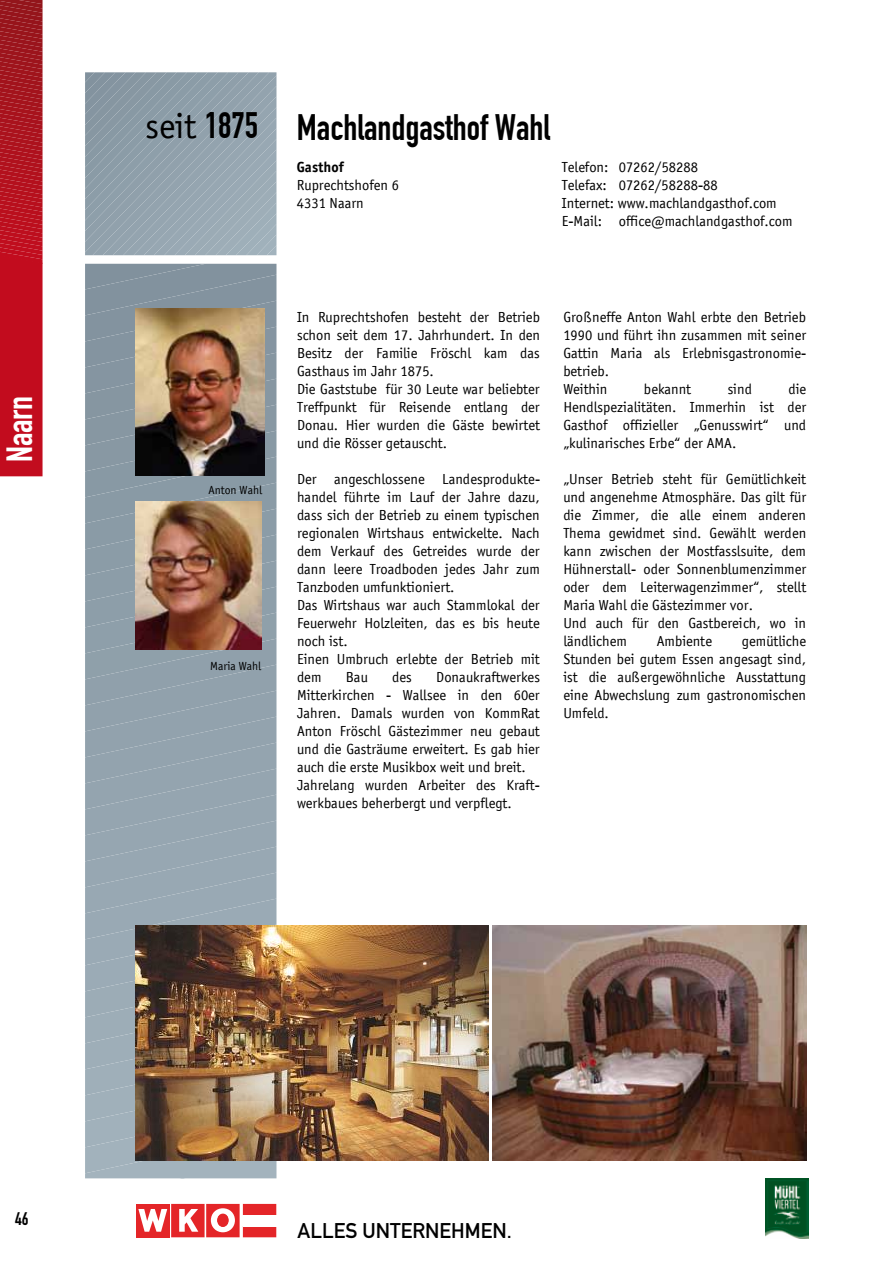
<style>
.page{position:relative;width:893px;height:1263px;background:#fff}
.page>*{position:absolute;margin:0;border:0;box-sizing:border-box;transform-origin:0 0}
.t1{font:36px "DIN Engschrift";color:#000}
.t2{font:36px "DIN Engschrift";color:#fff}
.t3{font:21px "DIN Mittelschrift";color:#000}
.t4{font:18px "DIN Engschrift";color:#000}
.t5{font:15px/18px "Officina San Boo";color:#000}
.t6{font:15px "Officina San Bol";color:#000}
.t7{font:12px "Officina San Boo";color:#000}
.s1{font-family:"Officina San Boo"}
.s2{font-family:"Helvetica Neue";font-weight:700;font-stretch:condensed;font-size:15px}
</style>
<div class="page">
<svg style="left:85px;top:72px;width:191px;height:183px;background:#93a3ae"></svg>
<svg style="left:0;top:0;width:43px;height:476px;background:#b71623"></svg>
<svg style="left:85px;top:264px;width:191px;height:914px;background:#92a1ab"></svg>
<svg style="left:136px;top:1204px;width:140px;height:34px"></svg>
<div style="left:243px;top:1215px;width:33px;height:11px;background:#fff"></div>
<img style="left:766px;top:1178px;width:42px;height:60px">
<img style="left:493px;top:925px;width:313px;height:235px">
<img style="left:136px;top:926px;width:352px;height:234px">
<img style="left:136px;top:308px;width:128px;height:167px">
<img style="left:136px;top:501px;width:125px;height:148px">
<h1 class="t2" style="left:-1px;top:462px;width:68px;rotate:-90deg">Naarn</h1>
<h1 class="t1" style="left:145px;top:106px;width:406px"><span class="s1">seit</span> 1875 Machlandgasthof Wahl</h1>
<p class="t6" style="left:297px;top:158px;width:48px">Gasthof</p>
<p class="t5" style="left:297px;top:176px;width:104px">Ruprechtshofen 6<br>4331 Naarn</p>
<p class="t5" style="left:562px;top:158px;width:232px">Telefon: 07262/58288<br>Telefax: 07262/58288-88<br>Internet: www.machlandgasthof.com<br>E-Mail: office@machlandgasthof.com</p>
<p class="t7" style="left:208px;top:483px;width:55px">Anton Wahl</p>
<p class="t7" style="left:210px;top:659px;width:53px">Maria Wahl</p>
<p class="t5" style="left:297px;top:308px;width:244px">In Ruprechtshofen besteht der Betrieb schon seit dem 17. Jahrhundert. In den Besitz der Familie Fröschl kam das Gasthaus im Jahr 1875.<br>Die Gaststube für 30 Leute war beliebter Treffpunkt für Reisende entlang der Donau. Hier wurden die Gäste bewirtet und die Rösser getauscht.</p>
<p class="t5" style="left:297px;top:470px;width:245px">Der angeschlossene Landesprodukte&shy;handel führte im Lauf der Jahre dazu, dass sich der Betrieb zu einem typischen regionalen Wirtshaus entwickelte. Nach dem Verkauf des Getreides wurde der dann leere Troadboden jedes Jahr zum<br>Tanzboden umfunktioniert.<br>Das Wirtshaus war auch Stammlokal der<br>Feuerwehr Holzleiten, das es bis heute noch ist.<br>Einen Umbruch erlebte der Betrieb mit dem</p>
<p class="t5" style="left:297px;top:669px;width:244px;text-indent:139px">Donaukraftwerkes Mitterkirchen - Wallsee in den 60er Jahren. Damals wurden von KommRat Anton Fröschl Gästezimmer neu gebaut und die Gasträume erweitert. Es gab hier auch die erste Musikbox weit und breit.<br>Jahrelang wurden Arbeiter des Kraft&shy;werkbaues beherbergt und verpflegt.</p>
<p class="t5" style="left:346px;top:669px;width:24px">Bau</p>
<p class="t5" style="left:392px;top:669px;width:21px">des</p>
<p class="t5" style="left:563px;top:308px;width:244px">Großneffe Anton Wahl erbte den Betrieb<br>1990 und führt ihn zusammen mit seiner<br>Gattin Maria als Erlebnisgastronomie&shy;betrieb.<br>Weithin</p>
<p class="t5" style="left:563px;top:380px;width:244px;text-align:justify;text-indent:225px">die Hendlspezialitäten. Immerhin ist der Gasthof offizieller „Genusswirt“ und „kulinarisches Erbe“ der AMA.</p>
<p class="t5" style="left:563px;top:470px;width:244px">„Unser Betrieb steht für Gemütlichkeit und angenehme Atmosphäre. Das gilt für die Zimmer, die alle einem anderen Thema gewidmet sind. Gewählt werden kann zwischen der Mostfasslsuite, dem Hühnerstall- oder Sonnenblumenzimmer oder dem Leiterwagenzimmer“, stellt Maria Wahl die Gästezimmer vor.<br>Und auch für den Gastbereich, wo in ländlichem</p>
<p class="t5" style="left:644px;top:380px;width:49px">bekannt</p>
<p class="t5" style="left:728px;top:380px;width:26px">sind</p>
<p class="t5" style="left:563px;top:633px;width:244px;text-align:justify;text-indent:179px">gemütliche Stunden bei gutem Essen angesagt sind, ist die außergewöhnliche Ausstattung eine Abwechslung zum gastronomischen Umfeld.</p>
<p class="t5" style="left:657px;top:633px;width:57px">Ambiente</p>
<p class="t4" style="left:15px;top:1208px;width:15px">4 6<span class="s2">9</span></p>
<h2 class="t3" style="left:298px;top:1218px;width:216px">ALLES UNTERNEHMEN.</h2>
</div>
